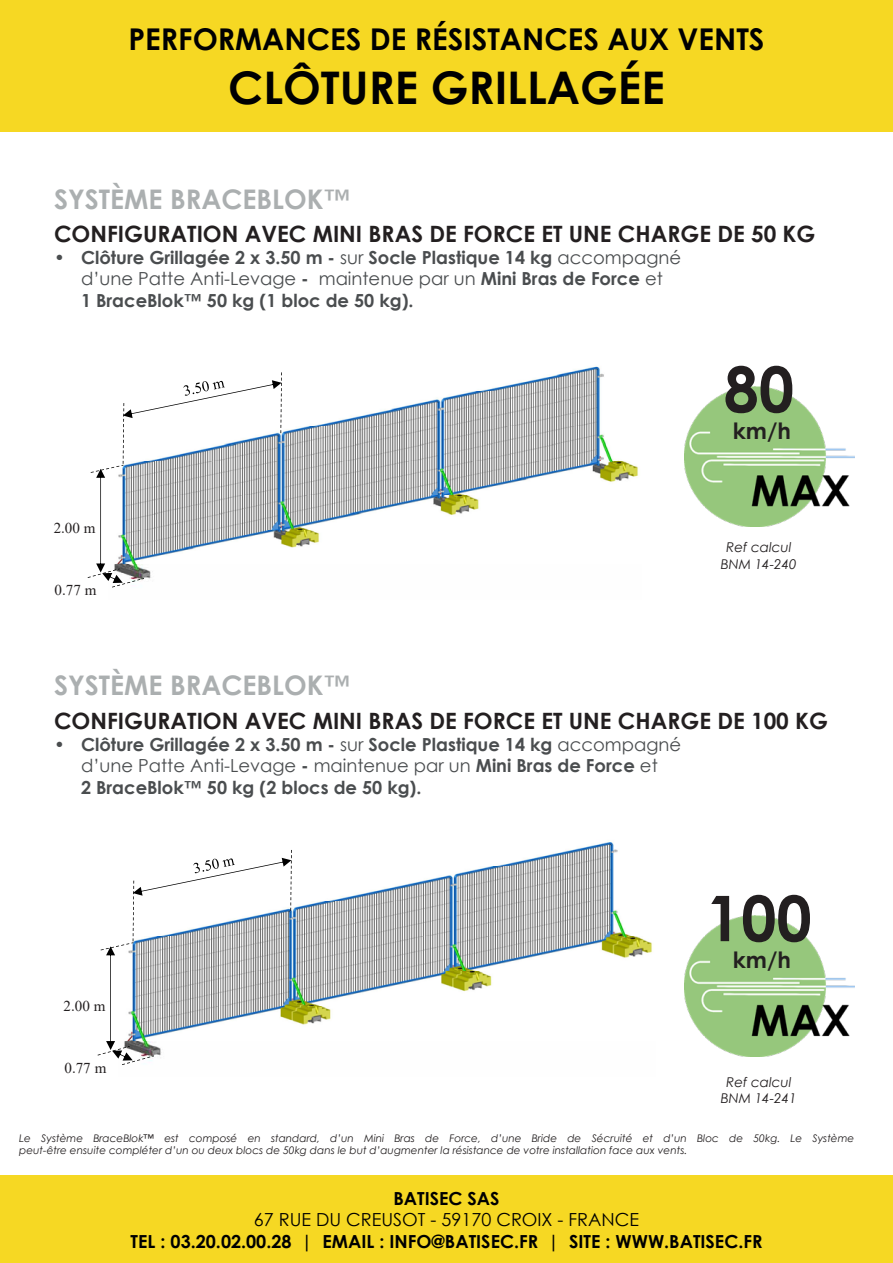
<style>
.page{position:relative;width:893px;height:1263px;background:#fff}
.page>*{position:absolute;margin:0;border:0;box-sizing:border-box;transform-origin:0 0}
.t1{font:700 63px "Century Gothic";color:#231f20}
.t2{font:700 45px "Century Gothic";color:#000001}
.t3{font:700 30px "Century Gothic";color:#000001}
.t4{font:700 27px "Century Gothic";color:#abafb0}
.t5{font:700 22.5px "Century Gothic";color:#231f20}
.t6{font:700 18px/21.6px "Century Gothic";color:#4a4d4f}
.t7{font:700 18px "Century Gothic";color:#000001}
.t8{font:18px "Century Gothic";color:#000001}
.t9{font:15px "Times New Roman";color:#231f20}
.t10{font:italic 13.5px "Century Gothic";color:#231f20}
.t11{font:italic 10.5px/12.6px "Century Gothic";color:#231f20}
.s1{font-weight:400}
</style>
<div class="page">
<div style="left:0;top:0;width:893px;height:132px;background:#f6d823"></div>
<div style="left:0;top:1176px;width:893px;height:87px;background:#f6d823"></div>
<img style="left:292px;top:841px;width:360px;height:184px">
<svg style="left:98px;top:850px;width:194px;height:215px"></svg>
<img style="left:685px;top:915px;width:169px;height:141px">
<img style="left:685px;top:386px;width:169px;height:141px">
<img style="left:112px;top:366px;width:527px;height:222px">
<svg style="left:88px;top:372px;width:194px;height:215px"></svg>
<p class="t3" style="left:128px;top:16px;width:637px">PERFORMANCES DE RÉSISTANCES AUX VENTS</p>
<p class="t2" style="left:228px;top:54px;width:438px">CLÔTURE GRILLAGÉE</p>
<p class="t4" style="left:54px;top:178px;width:298px">SYSTÈME BRACEBLOK™</p>
<p class="t5" style="left:54px;top:217px;width:763px">CONFIGURATION AVEC MINI BRAS DE FORCE ET UNE CHARGE DE 50 KG</p>
<p class="t6" style="left:81px;top:246px;width:602px;text-indent:-27px">• Clôture Grillagée 2 x 3.50 m - <span class="s1">sur</span> Socle Plastique 14 kg <span class="s1">accompagné d’une Patte Anti-Levage</span> - <span class="s1">maintenue par un</span> Mini Bras de Force <span class="s1">et<br></span>1 BraceBlok™ 50 kg (1 bloc de 50 kg).</p>
<p class="t9" style="left:54px;top:517px;width:43px">2.00 m</p>
<p class="t9" style="left:55px;top:579px;width:43px">0.77 m</p>
<p class="t4" style="left:54px;top:665px;width:298px">SYSTÈME BRACEBLOK™</p>
<p class="t1" style="left:723px;top:341px;width:72px">80</p>
<p class="t5" style="left:733px;top:414px;width:60px">km/h</p>
<p class="t10" style="left:726px;top:538px;width:67px">Ref calcul</p>
<p class="t10" style="left:721px;top:554px;width:77px">BNM 14-240</p>
<p class="t5" style="left:54px;top:704px;width:776px">CONFIGURATION AVEC MINI BRAS DE FORCE ET UNE CHARGE DE 100 KG</p>
<p class="t6" style="left:81px;top:732px;width:602px;text-indent:-27px">• Clôture Grillagée 2 x 3.50 m - <span class="s1">sur</span> Socle Plastique 14 kg <span class="s1">accompagné d’une Patte Anti-Levage</span> - <span class="s1">maintenue par un</span> Mini Bras de Force <span class="s1">et<br></span>2 BraceBlok™ 50 kg (2 blocs de 50 kg).</p>
<p class="t9" style="left:64px;top:995px;width:43px">2.00 m</p>
<p class="t9" style="left:65px;top:1057px;width:43px">0.77 m</p>
<p class="t1" style="left:706px;top:870px;width:107px">100</p>
<p class="t5" style="left:733px;top:943px;width:60px">km/h</p>
<p class="t10" style="left:726px;top:1072px;width:67px">Ref calcul</p>
<p class="t10" style="left:721px;top:1089px;width:77px">BNM 14-241</p>
<p class="t11" style="left:19px;top:1131px;width:837px">Le Système BraceBlok™ est composé en standard, d’un Mini Bras de Force, d’une Bride de Sécruité et d’un Bloc de 50kg. Le Système peut-être ensuite compléter d’un ou deux blocs de 50kg dans le but d’augmenter la résistance de votre installation face aux vents.</p>
<p class="t7" style="left:393px;top:1184px;width:108px">BATISEC SAS</p>
<p class="t8" style="left:254px;top:1207px;width:387px">67 RUE DU CREUSOT - 59170 CROIX - FRANCE</p>
<p class="t7" style="left:131px;top:1227px;width:633px">TEL : 03.20.02.00.28 | EMAIL : INFO@BATISEC.FR | SITE : WWW.BATISEC.FR</p>
</div>
